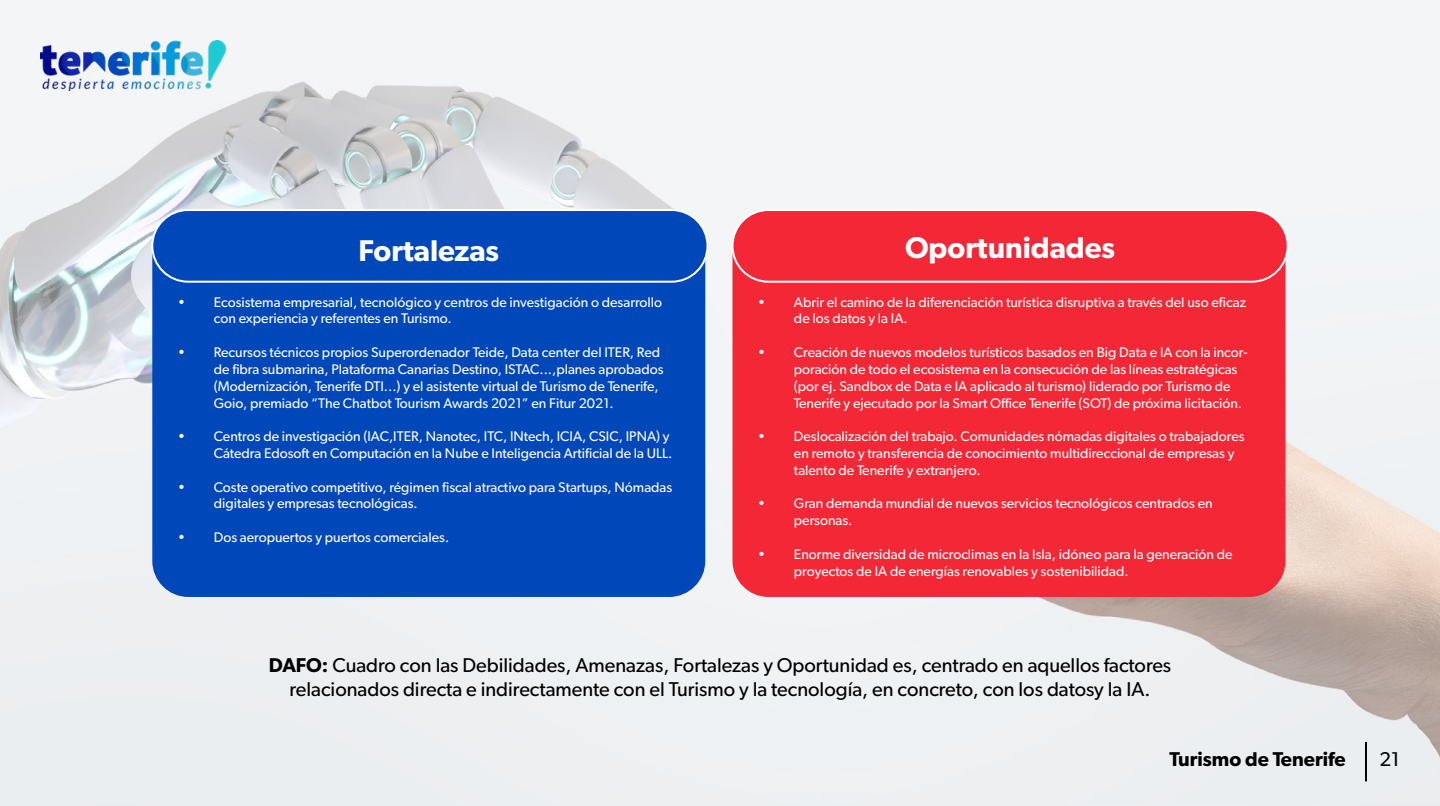
<style>
.page{position:relative;width:1440px;height:806px;background:#fff}
.page>*{position:absolute;margin:0;border:0;box-sizing:border-box;transform-origin:0 0}
.t1{font:600 30px "Gibson";color:#fff}
.t2{font:20px/24px "Gibson";color:#000;text-align:center}
.t3{font:600 20px "Gibson";color:#000}
.t4{font:14px/16.8px "Gibson";color:#fff}
.s1{font-weight:600}
</style>
<div class="page">
<img style="left:0;top:0;width:1440px;height:805px">
<img style="left:40px;top:40px;width:186px;height:51px">
<hr style="left:1365px;top:741px;width:2px;height:40px;background:#000">
<div style="left:152px;top:210px;width:553px;height:386px;background:#0047ba;border-radius:36px"></div>
<div style="left:732px;top:210px;width:553px;height:386px;background:#f32735;border-radius:36px"></div>
<div style="left:152px;top:210px;width:555px;height:71px;background:#0047ba;border-radius:36px"></div>
<div style="left:151px;top:209px;width:557px;height:73px;border:2px solid #fff;border-radius:36px"></div>
<div style="left:733px;top:210px;width:555px;height:71px;background:#f32735;border-radius:36px"></div>
<div style="left:732px;top:209px;width:557px;height:73px;border:2px solid #fff;border-radius:36px"></div>
<h1 class="t1" style="left:358px;top:232px;width:142px">Fortalezas</h1>
<h1 class="t1" style="left:905px;top:229px;width:212px">Oportunidades</h1>
<p class="t4" style="left:214px;top:293px;width:450px;text-indent:-36px">• Ecosistema empresarial, tecnológico y centros de investigación o desarrollo con experiencia y referentes en Turismo.</p>
<p class="t4" style="left:214px;top:343px;width:451px;text-indent:-36px">• Recursos técnicos propios Superordenador Teide, Data center del ITER, Red de fibra submarina, Plataforma Canarias Destino, ISTAC...,planes aprobados (Modernización, Tenerife DTI...) y el asistente virtual de Turismo de Tenerife, Goio, premiado “The Chatbot Tourism Awards 2021” en Fitur 2021.</p>
<p class="t4" style="left:178px;top:427px;width:496px;text-align:right">• Centros de investigación (IAC,ITER, Nanotec, ITC, INtech, ICIA, CSIC, IPNA) y<br>Cátedra Edosoft en Computación en la Nube e Inteligencia Artificial de la ULL.</p>
<p class="t4" style="left:214px;top:478px;width:460px;text-indent:-36px">• Coste operativo competitivo, régimen fiscal atractivo para Startups, Nómadas digitales y empresas tecnológicas.</p>
<p class="t4" style="left:178px;top:528px;width:273px">• Dos aeropuertos y puertos comerciales.</p>
<p class="t4" style="left:794px;top:293px;width:454px;text-indent:-36px">• Abrir el camino de la diferenciación turística disruptiva a través del uso eficaz de los datos y la IA.</p>
<p class="t4" style="left:794px;top:343px;width:455px;text-indent:-36px">• Creación de nuevos modelos turísticos basados en Big Data e IA con la incor&shy;poración de todo el ecosistema en la consecución de las líneas estratégicas (por ej. Sandbox de Data e IA aplicado al turismo) liderado por Turismo de Tenerife y ejecutado por la Smart Office Tenerife (SOT) de próxima licitación.</p>
<p class="t4" style="left:794px;top:427px;width:452px;text-indent:-36px">• Deslocalización del trabajo. Comunidades nómadas digitales o trabajadores en remoto y transferencia de conocimiento multidireccional de empresas y talento de Tenerife y extranjero.</p>
<p class="t4" style="left:794px;top:494px;width:420px;text-indent:-36px">• Gran demanda mundial de nuevos servicios tecnológicos centrados en personas.</p>
<p class="t4" style="left:794px;top:545px;width:440px;text-indent:-36px">• Enorme diversidad de microclimas en la Isla, idóneo para la generación de proyectos de IA de energías renovables y sostenibilidad.</p>
<h2 class="t2" style="left:269px;top:652px;width:904px"><span class="s1">DAFO:</span> Cuadro con las Debilidades, Amenazas, Fortalezas y Oportunidad es, centrado en aquellos factores relacionados directa e indirectamente con el Turismo y la tecnología, en concreto, con los datosy la IA.</h2>
<h2 class="t3" style="left:1169px;top:746px;width:178px">Turismo de Tenerife</h2>
<h2 class="t2" style="left:1380px;top:746px;width:22px">21</h2>
</div>
